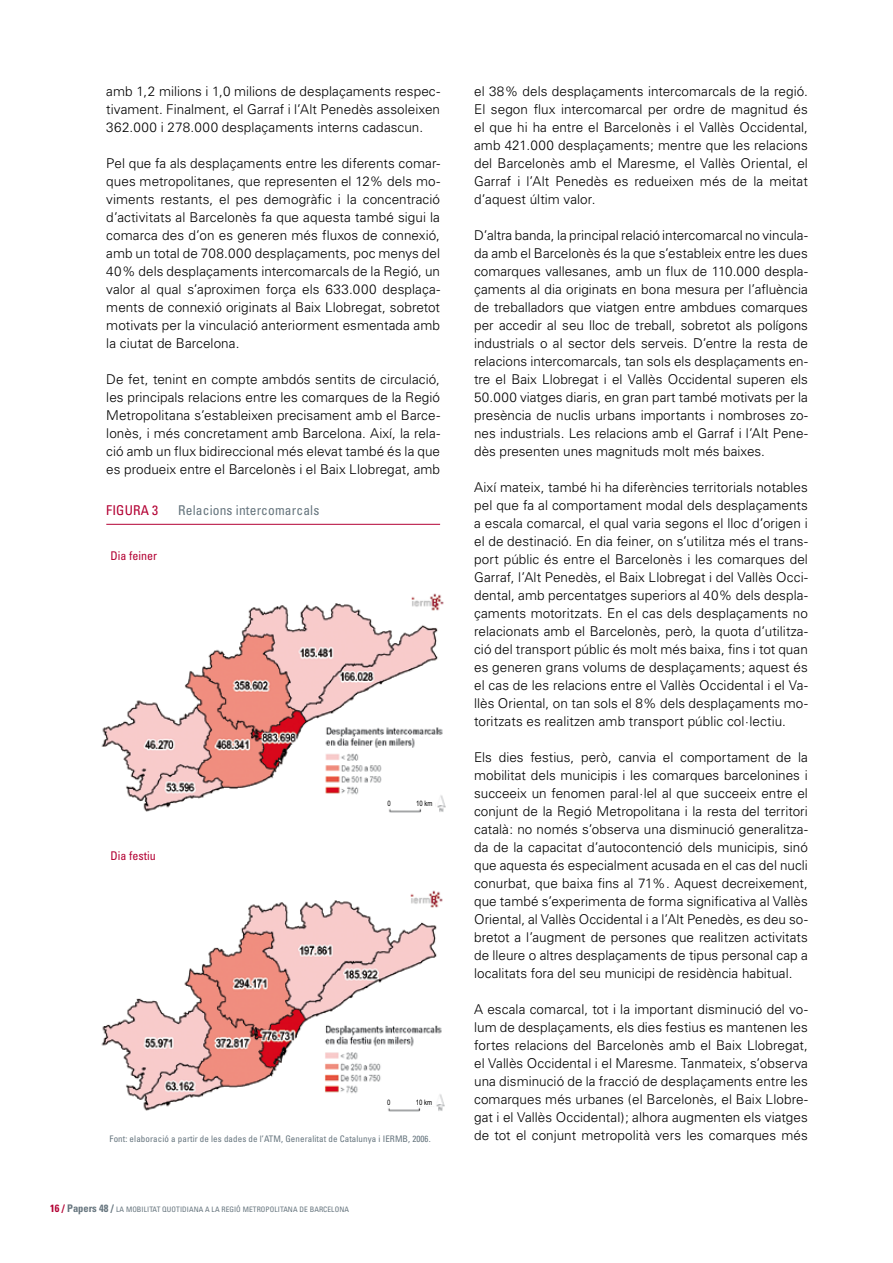
<style>
.page{position:relative;width:893px;height:1263px;background:#fff}
.page>*{position:absolute;margin:0;border:0;box-sizing:border-box;transform-origin:0 0}
.t1{font:300 13.5px/18px "Univers";letter-spacing:.005em;color:#000;text-align:justify}
.t2{font:condensed 13.5px "Univers";letter-spacing:.01em;color:#66757e}
.t3{font:condensed 13.5px "Univers";letter-spacing:.01em;color:#b30033}
.t4{font:condensed 12px "Univers";color:#b30033}
.t5{font:condensed 9px "Univers";letter-spacing:.01em;color:#66757e}
.t6{font:condensed 7.5px "Univers";letter-spacing:.01em;color:#66757e}
.t7{font:7.5px "Arial";color:#000;scale:.8 1}
.s1{font-weight:700;font-size:10.5px;color:#b30033}
.s2{font-weight:700;font-size:10.5px}
</style>
<div class="page">
<hr style="left:106px;top:524px;width:334px;height:1px;background:#b30033">
<img style="left:101px;top:593px;width:345px;height:220px">
<img style="left:101px;top:890px;width:344px;height:222px">
<div style="left:382px;top:793px;width:53px;height:14px;background:#fff"></div>
<div style="left:381px;top:1092px;width:54px;height:14px;background:#fff"></div>
<p class="t1" style="left:106px;top:82px;width:335px">amb 1,2 milions i 1,0 milions de desplaçaments respec&shy;tivament. Finalment, el Garraf i l’Alt Penedès assoleixen 362.000 i 278.000 desplaçaments interns cadascun.</p>
<p class="t1" style="left:106px;top:154px;width:335px">Pel que fa als desplaçaments entre les diferents comar&shy;ques metropolitanes, que representen el 12% dels mo&shy;viments restants, el pes demogràfic i la concentració d’activitats al Barcelonès fa que aquesta també sigui la comarca des d’on es generen més fluxos de connexió, amb un total de 708.000 desplaçaments, poc menys del 40% dels desplaçaments intercomarcals de la Regió, un valor al qual s’aproximen força els 633.000 desplaça&shy;ments de connexió originats al Baix Llobregat, sobretot motivats per la vinculació anteriorment esmentada amb la ciutat de Barcelona.</p>
<p class="t1" style="left:106px;top:370px;width:335px">De fet, tenint en compte ambdós sentits de circulació, les principals relacions entre les comarques de la Regió Metropolitana s’estableixen precisament amb el Barce&shy;lonès, i més concretament amb Barcelona. Així, la rela&shy;ció amb un flux bidireccional més elevat també és la que es produeix entre el Barcelonès i el Baix Llobregat, amb</p>
<p class="t3" style="left:106px;top:502px;width:53px">Figura 3</p>
<p class="t2" style="left:178px;top:502px;width:143px">Relacions intercomarcals</p>
<p class="t4" style="left:111px;top:548px;width:48px">Dia feiner</p>
<p class="t4" style="left:111px;top:848px;width:47px">Dia festiu</p>
<p class="t7" style="left:388px;top:798px;width:6px">0</p>
<p class="t7" style="left:416px;top:798px;width:22px">10 km</p>
<p class="t7" style="left:387px;top:1097px;width:6px">0</p>
<p class="t7" style="left:416px;top:1097px;width:22px">10 km</p>
<p class="t5" style="left:110px;top:1133px;width:323px">Font: elaboració a partir de les dades de l’ATM, Generalitat de Catalunya i I ERMB, 2006.</p>
<p class="t6" style="left:50px;top:1205px;width:300px"><span class="s1">16 /</span> <span class="s2">Papers 48 /</span> La m ob ilitat quotidiana a la Reg ió Metropolitana de Barcelona</p>
<p class="t1" style="left:474px;top:82px;width:335px">el 38% dels desplaçaments intercomarcals de la regió.<br>El segon flux intercomarcal per ordre de magnitud és el que hi ha entre el Barcelonès i el Vallès Occidental, amb 421.000 desplaçaments; mentre que les relacions del Barcelonès amb el Maresme, el Vallès Oriental, el Garraf i l’Alt Penedès es redueixen més de la meitat d’aquest últim valor.</p>
<p class="t1" style="left:474px;top:226px;width:335px">D’altra banda, la principal relació intercomarcal no vincula&shy;da amb el Barcelonès és la que s’estableix entre les dues comarques vallesanes, amb un flux de 110.000 despla&shy;çaments al dia originats en bona mesura per l’afluència de treballadors que viatgen entre ambdues comarques per accedir al seu lloc de treball, sobretot als polígons industrials o al sector dels serveis. D’entre la resta de relacions intercomarcals, tan sols els desplaçaments en&shy;tre el Baix Llobregat i el Vallès Occidental superen els 50.000 viatges diaris, en gran part també motivats per la presència de nuclis urbans importants i nombroses zo&shy;nes industrials. Les relacions amb el Garraf i l’Alt Pene&shy;dès presenten unes magnituds molt més baixes.</p>
<p class="t1" style="left:474px;top:478px;width:335px">Així mateix, també hi ha diferències territorials notables pel que fa al comportament modal dels desplaçaments a escala comarcal, el qual varia segons el lloc d’origen i el de destinació. En dia feiner, on s’utilitza més el trans&shy;port públic és entre el Barcelonès i les comarques del Garraf, l’Alt Penedès, el Baix Llobregat i del Vallès Occi&shy;dental, amb percentatges superiors al 40% dels despla&shy;çaments motoritzats. En el cas dels desplaçaments no relacionats amb el Barcelonès, però, la quota d’utilitza&shy;ció del transport públic és molt més baixa, fins i tot quan es generen grans volums de desplaçaments; aquest és el cas de les relacions entre el Vallès Occidental i el Va&shy;llès Oriental, on tan sols el 8% dels desplaçaments mo&shy;toritzats es realitzen amb transport públic col·lectiu.</p>
<p class="t1" style="left:474px;top:748px;width:335px">Els dies festius, però, canvia el comportament de la mobilitat dels municipis i les comarques barcelonines i succeeix un fenomen paral·lel al que succeeix entre el conjunt de la Regió Metropolitana i la resta del territori català: no només s’observa una disminució generalitza&shy;da de la capacitat d’autocontenció dels municipis, sinó que aquesta és especialment acusada en el cas del nucli conurbat, que baixa fins al 71%. Aquest decreixement, que també s’experimenta de forma significativa al Vallès Oriental, al Vallès Occidental i a l’Alt Penedès, es deu so&shy;bretot a l’augment de persones que realitzen activitats de lleure o altres desplaçaments de tipus personal cap a localitats fora del seu municipi de residència habitual.</p>
<p class="t1" style="left:474px;top:1000px;width:335px">A escala comarcal, tot i la important disminució del vo&shy;lum de desplaçaments, els dies festius es mantenen les fortes relacions del Barcelonès amb el Baix Llobregat, el Vallès Occidental i el Maresme. Tanmateix, s’observa una disminució de la fracció de desplaçaments entre les comarques més urbanes (el Barcelonès, el Baix Llobre&shy;gat i el Vallès Occidental); alhora augmenten els viatges de tot el conjunt metropolità vers les comarques més</p>
</div>
